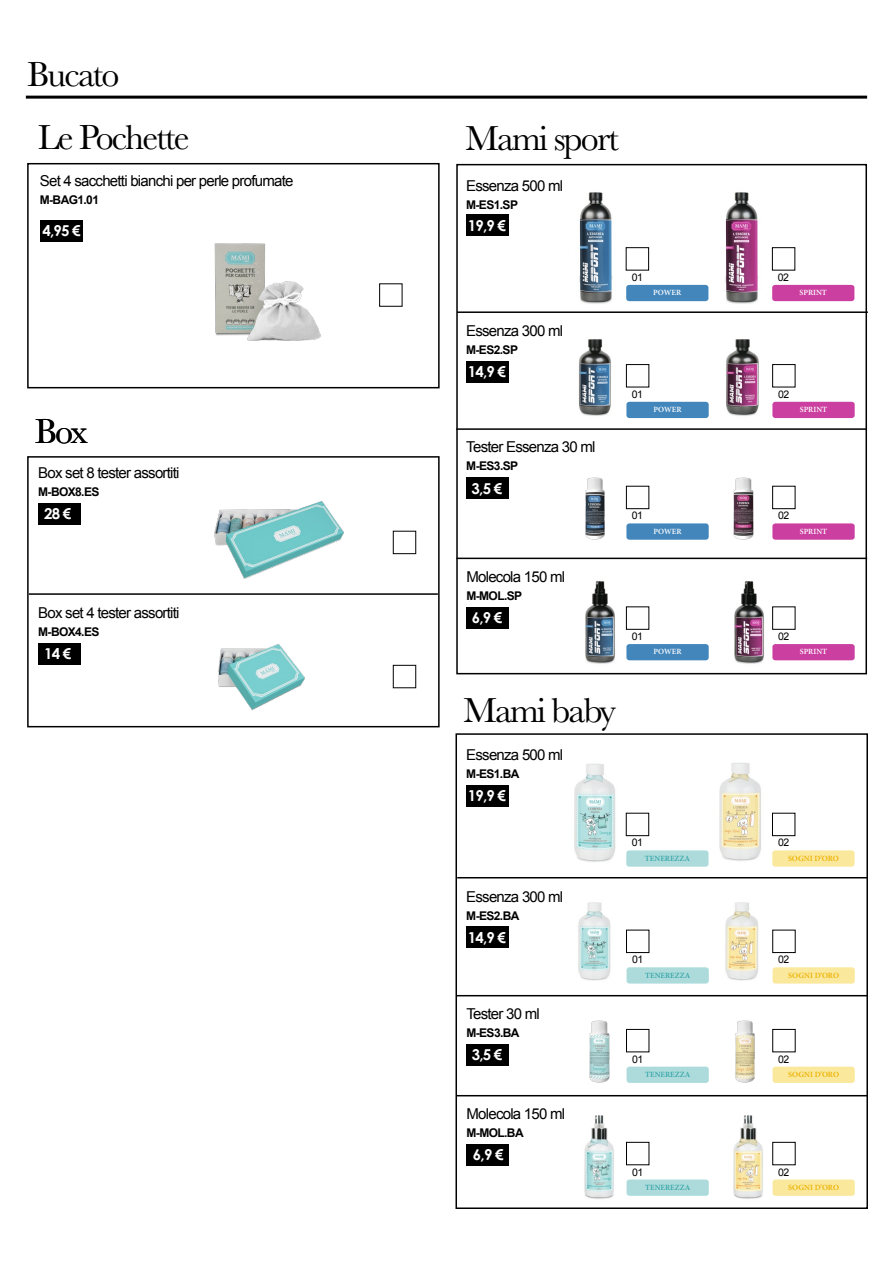
<style>
.page{position:relative;width:893px;height:1263px;background:#fff}
.page>*{position:absolute;margin:0;border:0;box-sizing:border-box;transform-origin:0 0}
.t1{font:36px "Baskerville";letter-spacing:-.05em;color:#000}
.t2{font:15px "Arial";letter-spacing:-.05em;color:#000}
.t3{font:700 15px "Century Gothic";letter-spacing:-.05em;color:#fff}
.t4{font:700 12px "Arial";letter-spacing:-.05em;color:#000}
.t5{font:10.5px "Arial";letter-spacing:-.05em;color:#000}
.t6{font:600 7.95px "Minion Pro";color:#fff}
.t7{font:600 7.95px "Minion Pro";color:#ecb100}
.t8{font:600 7.95px "Minion Pro";color:#35a5a9}
</style>
<div class="page">
<hr style="left:26px;top:96px;width:841px;height:3px;background:#000">
<img style="left:218px;top:643px;width:87px;height:67px">
<div style="left:27px;top:456px;width:413px;height:271px;border:2px solid #000"></div>
<hr style="left:29px;top:593px;width:409px;height:2px;background:#000">
<div style="left:393px;top:531px;width:23px;height:23px;border:1px solid #000"></div>
<div style="left:393px;top:665px;width:23px;height:23px;border:1px solid #000"></div>
<img style="left:214px;top:501px;width:130px;height:77px">
<div style="left:40px;top:220px;width:42px;height:21px;background:#000"></div>
<div style="left:38px;top:503px;width:43px;height:22px;background:#000"></div>
<div style="left:38px;top:643px;width:43px;height:21px;background:#000"></div>
<img style="left:574px;top:764px;width:42px;height:98px">
<img style="left:719px;top:763px;width:42px;height:98px">
<img style="left:585px;top:581px;width:41px;height:83px">
<img style="left:734px;top:581px;width:41px;height:83px">
<img style="left:579px;top:192px;width:34px;height:112px">
<img style="left:725px;top:192px;width:33px;height:112px">
<div style="left:626px;top:285px;width:82px;height:16px;background:#4286bc;border-radius:3px"></div>
<div style="left:772px;top:285px;width:82px;height:16px;background:#cb3fa0;border-radius:3px"></div>
<div style="left:626px;top:247px;width:23px;height:23px;border:1px solid #000"></div>
<div style="left:772px;top:247px;width:23px;height:23px;border:1px solid #000"></div>
<img style="left:579px;top:339px;width:32px;height:77px">
<img style="left:726px;top:339px;width:33px;height:77px">
<img style="left:585px;top:477px;width:20px;height:62px">
<img style="left:733px;top:477px;width:21px;height:62px">
<div style="left:626px;top:402px;width:83px;height:16px;background:#4286bc;border-radius:3px"></div>
<div style="left:772px;top:402px;width:83px;height:16px;background:#cb3fa0;border-radius:3px"></div>
<div style="left:626px;top:364px;width:23px;height:23px;border:1px solid #000"></div>
<div style="left:772px;top:364px;width:23px;height:23px;border:1px solid #000"></div>
<div style="left:626px;top:523px;width:83px;height:17px;background:#4286bc;border-radius:3px"></div>
<div style="left:772px;top:523px;width:83px;height:17px;background:#cb3fa0;border-radius:3px"></div>
<div style="left:626px;top:486px;width:23px;height:23px;border:1px solid #000"></div>
<div style="left:772px;top:486px;width:23px;height:23px;border:1px solid #000"></div>
<div style="left:626px;top:644px;width:83px;height:16px;background:#4286bc;border-radius:3px"></div>
<div style="left:772px;top:644px;width:83px;height:16px;background:#cb3fa0;border-radius:3px"></div>
<img style="left:584px;top:1115px;width:30px;height:84px">
<img style="left:733px;top:1115px;width:42px;height:84px">
<div style="left:626px;top:850px;width:82px;height:17px;background:#addbdb;border-radius:3px"></div>
<div style="left:772px;top:850px;width:82px;height:17px;background:#fae89c;border-radius:3px"></div>
<div style="left:626px;top:813px;width:23px;height:23px;border:1px solid #000"></div>
<div style="left:772px;top:813px;width:23px;height:23px;border:1px solid #000"></div>
<img style="left:578px;top:902px;width:33px;height:79px">
<img style="left:725px;top:902px;width:34px;height:79px">
<img style="left:589px;top:1020px;width:21px;height:62px">
<img style="left:735px;top:1020px;width:20px;height:62px">
<div style="left:627px;top:967px;width:82px;height:16px;background:#addbdb;border-radius:3px"></div>
<div style="left:772px;top:967px;width:83px;height:16px;background:#fae89c;border-radius:3px"></div>
<div style="left:626px;top:930px;width:23px;height:23px;border:1px solid #000"></div>
<div style="left:772px;top:930px;width:23px;height:23px;border:1px solid #000"></div>
<div style="left:627px;top:1067px;width:82px;height:16px;background:#addbdb;border-radius:3px"></div>
<div style="left:772px;top:1067px;width:83px;height:16px;background:#fae89c;border-radius:3px"></div>
<div style="left:626px;top:1029px;width:23px;height:23px;border:1px solid #000"></div>
<div style="left:772px;top:1029px;width:23px;height:23px;border:1px solid #000"></div>
<div style="left:627px;top:1179px;width:82px;height:17px;background:#addbdb;border-radius:3px"></div>
<div style="left:772px;top:1179px;width:83px;height:17px;background:#fae89c;border-radius:3px"></div>
<div style="left:626px;top:1142px;width:23px;height:23px;border:1px solid #000"></div>
<div style="left:772px;top:1142px;width:23px;height:23px;border:1px solid #000"></div>
<div style="left:456px;top:164px;width:411px;height:510px;border:2px solid #000"></div>
<div style="left:466px;top:215px;width:43px;height:21px;background:#000"></div>
<hr style="left:457px;top:311px;width:411px;height:2px;background:#000">
<div style="left:466px;top:361px;width:43px;height:22px;background:#000"></div>
<hr style="left:456px;top:428px;width:411px;height:2px;background:#000">
<div style="left:466px;top:478px;width:43px;height:21px;background:#000"></div>
<hr style="left:456px;top:558px;width:411px;height:1px;background:#000">
<div style="left:466px;top:607px;width:43px;height:21px;background:#000"></div>
<div style="left:455px;top:733px;width:413px;height:476px;border:2px solid #000"></div>
<div style="left:466px;top:785px;width:43px;height:21px;background:#000"></div>
<hr style="left:457px;top:877px;width:411px;height:1px;background:#000">
<div style="left:466px;top:927px;width:43px;height:21px;background:#000"></div>
<hr style="left:456px;top:995px;width:411px;height:1px;background:#000">
<div style="left:466px;top:1044px;width:43px;height:21px;background:#000"></div>
<hr style="left:456px;top:1095px;width:411px;height:1px;background:#000">
<div style="left:467px;top:1144px;width:42px;height:21px;background:#000"></div>
<div style="left:27px;top:163px;width:413px;height:225px;border:2px solid #000"></div>
<img style="left:214px;top:243px;width:169px;height:98px">
<h1 class="t1" style="left:27px;top:52px;width:94px">Bucato</h1>
<h1 class="t1" style="left:38px;top:115px;width:153px">Le Pochette</h1>
<p class="t2" style="left:40px;top:171px;width:255px">Set 4 sacchetti bianchi per perle profumate</p>
<p class="t4" style="left:40px;top:192px;width:61px">M-BAG1.01</p>
<p class="t3" style="left:42px;top:221px;width:40px">4,95 €</p>
<h1 class="t1" style="left:35px;top:408px;width:55px">Box</h1>
<p class="t2" style="left:38px;top:463px;width:143px">Box set 8 tester assortiti</p>
<p class="t4" style="left:38px;top:484px;width:63px">M-BOX8.ES</p>
<p class="t3" style="left:44px;top:505px;width:29px">28 €</p>
<p class="t2" style="left:38px;top:603px;width:143px">Box set 4 tester assortiti</p>
<p class="t4" style="left:38px;top:624px;width:63px">M-BOX4.ES</p>
<p class="t3" style="left:44px;top:644px;width:29px">14 €</p>
<h1 class="t1" style="left:466px;top:115px;width:155px">Mami sport</h1>
<p class="t2" style="left:466px;top:176px;width:98px">Essenza 500 ml</p>
<p class="t4" style="left:466px;top:197px;width:53px">M-ES1.SP</p>
<p class="t3" style="left:468px;top:216px;width:40px">19,9 €</p>
<p class="t2" style="left:466px;top:321px;width:98px">Essenza 300 ml</p>
<p class="t4" style="left:466px;top:342px;width:53px">M-ES2.SP</p>
<p class="t3" style="left:468px;top:362px;width:40px">14,9 €</p>
<p class="t2" style="left:466px;top:437px;width:131px">Tester Essenza 30 ml</p>
<p class="t4" style="left:466px;top:458px;width:53px">M-ES3.SP</p>
<p class="t3" style="left:472px;top:479px;width:32px">3,5 €</p>
<p class="t2" style="left:466px;top:567px;width:100px">Molecola 150 ml</p>
<p class="t4" style="left:466px;top:587px;width:57px">M-MOL.SP</p>
<p class="t3" style="left:472px;top:608px;width:32px">6,9 €</p>
<p class="t5" style="left:632px;top:270px;width:13px">01</p>
<p class="t5" style="left:778px;top:270px;width:13px">02</p>
<p class="t6" style="left:653px;top:287px;width:30px">POWER</p>
<p class="t6" style="left:800px;top:287px;width:29px">SPRINT</p>
<p class="t5" style="left:632px;top:387px;width:13px">01</p>
<p class="t5" style="left:778px;top:387px;width:13px">02</p>
<p class="t6" style="left:654px;top:404px;width:30px">POWER</p>
<p class="t6" style="left:800px;top:404px;width:29px">SPRINT</p>
<p class="t5" style="left:632px;top:509px;width:13px">01</p>
<p class="t5" style="left:778px;top:509px;width:13px">02</p>
<p class="t6" style="left:654px;top:526px;width:30px">POWER</p>
<p class="t6" style="left:800px;top:526px;width:29px">SPRINT</p>
<p class="t5" style="left:632px;top:629px;width:13px">01</p>
<p class="t5" style="left:778px;top:629px;width:13px">02</p>
<p class="t6" style="left:654px;top:646px;width:30px">POWER</p>
<p class="t6" style="left:800px;top:646px;width:29px">SPRINT</p>
<h1 class="t1" style="left:463px;top:687px;width:154px">Mami baby</h1>
<p class="t2" style="left:466px;top:745px;width:98px">Essenza 500 ml</p>
<p class="t4" style="left:466px;top:766px;width:55px">M-ES1.BA</p>
<p class="t3" style="left:468px;top:786px;width:40px">19,9 €</p>
<p class="t2" style="left:466px;top:886px;width:98px">Essenza 300 ml</p>
<p class="t4" style="left:466px;top:907px;width:55px">M-ES2.BA</p>
<p class="t3" style="left:468px;top:928px;width:40px">14,9 €</p>
<p class="t2" style="left:466px;top:1004px;width:75px">Tester 30 ml</p>
<p class="t4" style="left:466px;top:1025px;width:55px">M-ES3.BA</p>
<p class="t3" style="left:472px;top:1045px;width:32px">3,5 €</p>
<p class="t2" style="left:467px;top:1104px;width:100px">Molecola 150 ml</p>
<p class="t4" style="left:467px;top:1125px;width:59px">M-MOL.BA</p>
<p class="t3" style="left:473px;top:1145px;width:32px">6,9 €</p>
<p class="t5" style="left:632px;top:836px;width:13px">01</p>
<p class="t5" style="left:778px;top:836px;width:13px">02</p>
<p class="t8" style="left:645px;top:853px;width:47px">TENEREZZA</p>
<p class="t7" style="left:788px;top:853px;width:52px">SOGNI D’ORO</p>
<p class="t5" style="left:632px;top:953px;width:13px">01</p>
<p class="t5" style="left:778px;top:953px;width:13px">02</p>
<p class="t8" style="left:645px;top:970px;width:47px">TENEREZZA</p>
<p class="t7" style="left:788px;top:970px;width:52px">SOGNI D’ORO</p>
<p class="t5" style="left:632px;top:1052px;width:13px">01</p>
<p class="t5" style="left:778px;top:1052px;width:13px">02</p>
<p class="t8" style="left:645px;top:1069px;width:47px">TENEREZZA</p>
<p class="t7" style="left:788px;top:1069px;width:52px">SOGNI D’ORO</p>
<p class="t5" style="left:632px;top:1165px;width:13px">01</p>
<p class="t5" style="left:778px;top:1165px;width:13px">02</p>
<p class="t8" style="left:645px;top:1182px;width:47px">TENEREZZA</p>
<p class="t7" style="left:788px;top:1182px;width:52px">SOGNI D’ORO</p>
</div>
